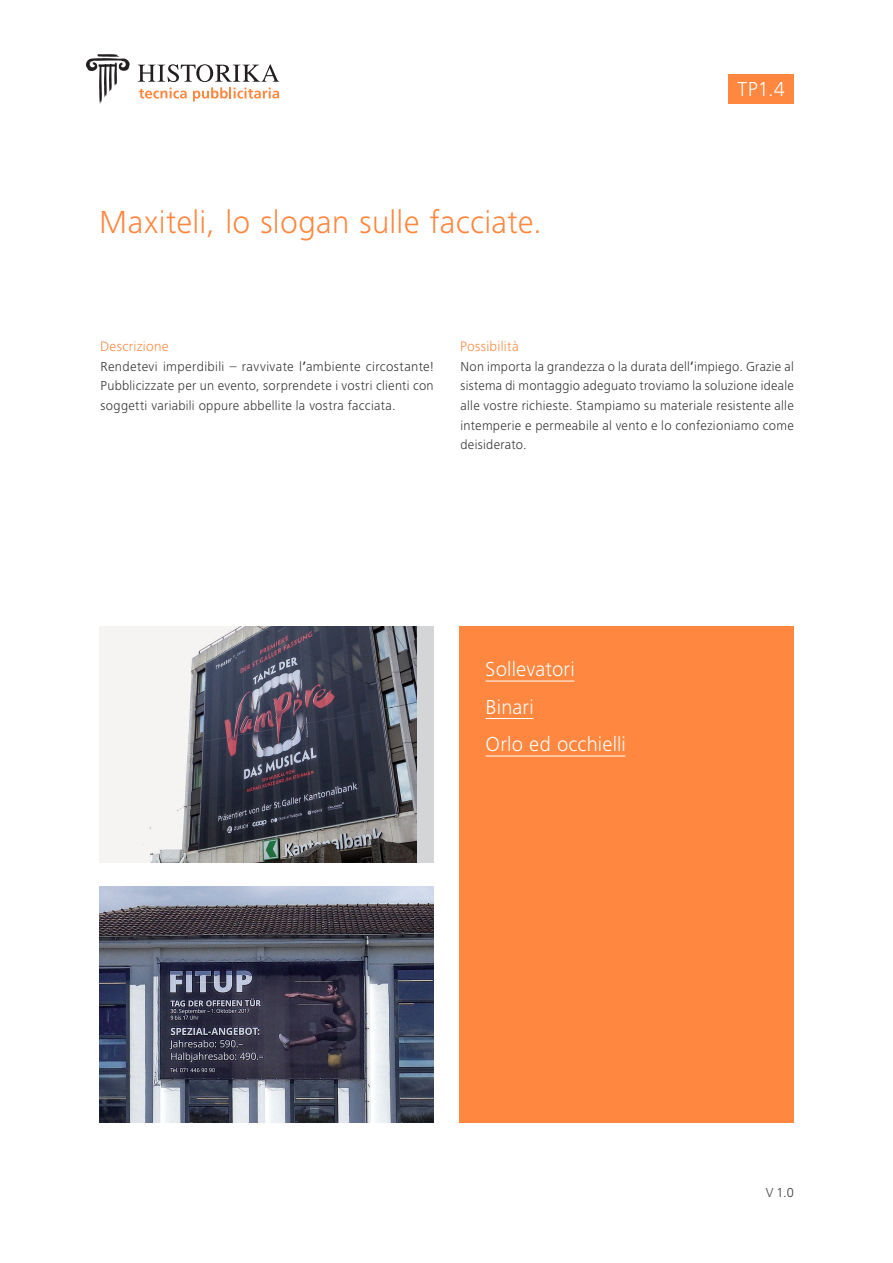
<style>
.page{position:relative;width:893px;height:1263px;background:#fff}
.page>*{position:absolute;margin:0;border:0;box-sizing:border-box;transform-origin:0 0}
.t1{font:300 33px "Frutiger Next LT";letter-spacing:.01em;color:#ff873f}
.t2{font:300 21px/37.5px "Frutiger Next LT";letter-spacing:.01em;color:#fff}
.t3{font:300 14.25px "Frutiger Next LT";letter-spacing:.02em;color:#ff873f}
.t4{font:300 13.5px/19.6px "Frutiger Next LT";letter-spacing:.02em;color:#312f30;text-align:justify}
.s1{font-family:"Frutiger";font-weight:400}
</style>
<div class="page">
<div style="left:729px;top:74px;width:65px;height:30px;background:#ff873f"></div>
<svg style="left:86px;top:54px;width:44px;height:50px"></svg>
<svg style="left:138px;top:64px;width:141px;height:37px"></svg>
<div style="left:459px;top:626px;width:335px;height:497px;background:#ff873f"></div>
<hr style="left:486px;top:681px;width:88px;height:1px;background:#fff">
<hr style="left:486px;top:718px;width:47px;height:1px;background:#fff">
<hr style="left:486px;top:756px;width:139px;height:1px;background:#fff">
<div style="left:99px;top:626px;width:335px;height:236px;background:#d4d5d7"></div>
<img style="left:99px;top:626px;width:317px;height:236px">
<img style="left:99px;top:886px;width:335px;height:237px">
<h1 class="t1" style="left:99px;top:204px;width:444px">Maxiteli, lo slogan sulle facciate.</h1>
<h2 class="t2" style="left:737px;top:71px;width:49px">TP1.4</h2>
<p class="t3" style="left:100px;top:338px;width:70px">Descrizione</p>
<p class="t4" style="left:100px;top:356px;width:335px">Rendetevi imperdibili – ravvivate l<span class="s1">’</span>ambiente circostante!<br>Pubblicizzate per un evento, sorprendete i vostri clienti con soggetti variabili oppure abbellite la vostra facciata.</p>
<p class="t3" style="left:460px;top:338px;width:60px">Possibilità</p>
<p class="t4" style="left:461px;top:356px;width:335px">Non importa la grandezza o la durata dell<span class="s1">’</span>impiego. Grazie al sistema di montaggio adeguato troviamo la soluzione ideale alle vostre richieste. Stampiamo su materiale resistente alle intemperie e permeabile al vento e lo confezioniamo come deisiderato.</p>
<h2 class="t2" style="left:486px;top:651px;width:142px">Sollevatori<br>Binari<br>Orlo ed occhielli</h2>
<p class="t4" style="left:766px;top:1183px;width:30px">V 1.0</p>
</div>
